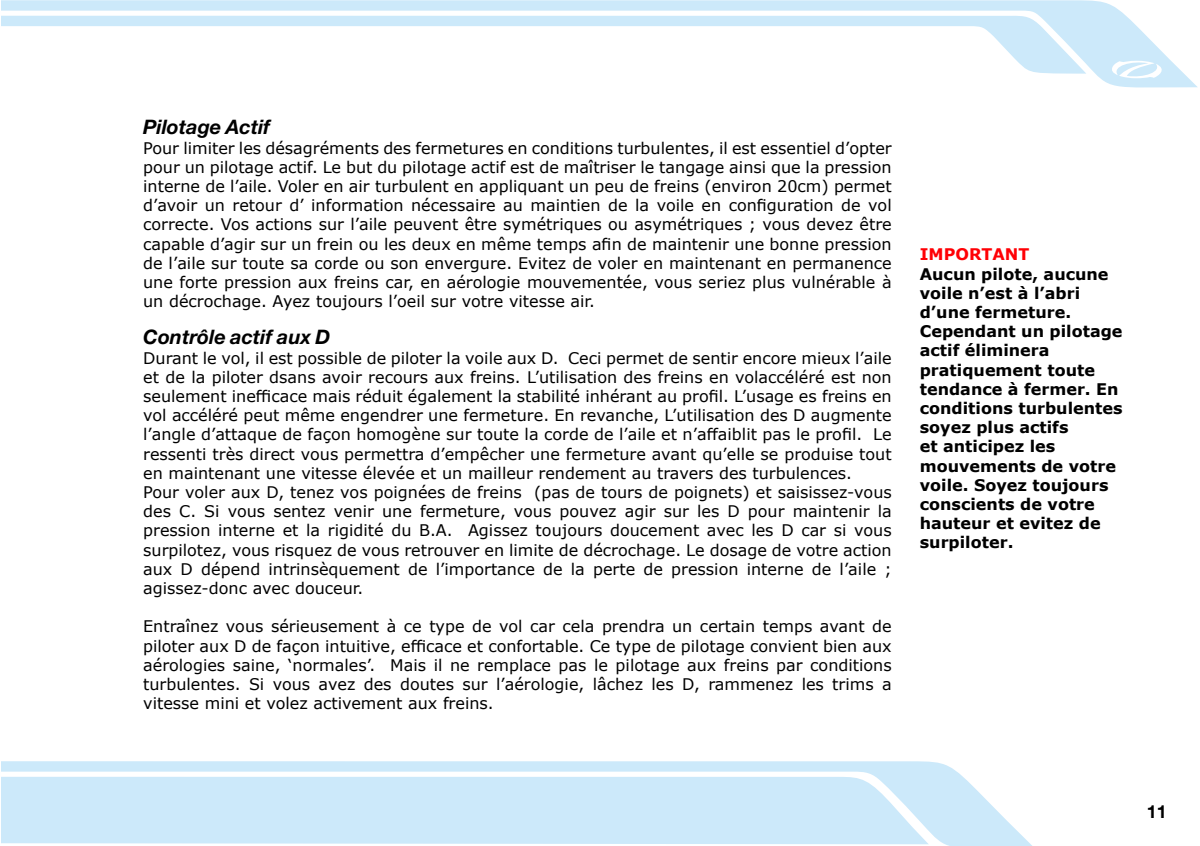
<style>
.page{position:relative;width:1200px;height:846px;background:#fff}
.page>*{position:absolute;margin:0;border:0;box-sizing:border-box;transform-origin:0 0}
.t1{font:italic 700 20px "Helvetica Neue LT Std";color:#000}
.t2{font:700 18px "Helvetica Neue";color:#000}
.t3{font:16px/19.2px "Verdana";color:#000;text-align:justify}
.t4{font:700 16px/19.2px "Verdana";color:#000}
.t5{font:700 16px "Verdana";color:#ff0005}
</style>
<div class="page">
<svg style="left:1px;top:761px;width:1031px;height:85px;background:#d2ebfa"></svg>
<svg style="left:1px;top:0;width:1196px;height:88px"></svg>
<svg style="left:1px;top:16px;width:1085px;height:58px"></svg>
<svg style="left:1110px;top:60px;width:55px;height:18px"></svg>
<p class="t1" style="left:143px;top:115px;width:129px">Pilotage Actif</p>
<p class="t3" style="left:143px;top:138px;width:750px">Pour limiter les désagréments des fermetures en conditions turbulentes, il est essentiel d’opter pour un pilotage actif. Le but du pilotage actif est de maîtriser le tangage ainsi que la pression interne de l’aile. Voler en air turbulent en appliquant un peu de freins (environ 20cm) permet d’avoir un retour d’ information nécessaire au maintien de la voile en configuration de vol correcte. Vos actions sur l’aile peuvent être symétriques ou asymétriques ; vous devez être capable d’agir sur un frein ou les deux en même temps afin de maintenir une bonne pression de l’aile sur toute sa corde ou son envergure. Evitez de voler en maintenant en permanence une forte pression aux freins car, en aérologie mouvementée, vous seriez plus vulnérable à un décrochage. Ayez toujours l’oeil sur votre vitesse air.</p>
<p class="t1" style="left:143px;top:325px;width:189px">Contrôle actif aux D</p>
<p class="t3" style="left:143px;top:348px;width:750px;text-align:left">Durant le vol, il est possible de piloter la voile aux D. Ceci permet de sentir encore mieux l’aile et de la piloter dsans avoir recours aux freins. L’utilisation des freins en volaccéléré est non seulement inefficace mais réduit également la stabilité inhérant au profil. L’usage es freins en vol accéléré peut même engendrer une fermeture. En revanche, L’utilisation des D augmente l’angle d’attaque de façon homogène sur toute la corde de l’aile et n’affaiblit pas le profil. Le ressenti très direct vous permettra d’empêcher une fermeture avant qu’elle se produise tout en maintenant une vitesse élevée et un mailleur rendement au travers des turbulences.<br>Pour voler aux D, tenez vos poignées de freins (pas de tours de poignets) et saisissez-vous des C. Si vous sentez venir une fermeture, vous pouvez agir sur les D pour maintenir la pression interne et la rigidité du B.A. Agissez toujours doucement avec les D car si vous surpilotez, vous risquez de vous retrouver en limite de décrochage. Le dosage de votre action aux D dépend intrinsèquement de l’importance de la perte de pression interne de l’aile ; agissez-donc avec douceur.</p>
<p class="t3" style="left:143px;top:617px;width:750px">Entraînez vous sérieusement à ce type de vol car cela prendra un certain temps avant de piloter aux D de façon intuitive, efficace et confortable. Ce type de pilotage convient bien aux aérologies saine, ‘normales’. Mais il ne remplace pas le pilotage aux freins par conditions turbulentes. Si vous avez des doutes sur l’aérologie, lâchez les D, rammenez les trims a vitesse mini et volez activement aux freins.</p>
<p class="t5" style="left:919px;top:243px;width:111px">IMPORTANT</p>
<p class="t4" style="left:919px;top:264px;width:204px">Aucun pilote, aucune voile n’est à l’abri d’une fermeture.<br>Cependant un pilotage actif éliminera pratiquement toute tendance à fermer. En conditions turbulentes soyez plus actifs<br>et anticipez les mouvements de votre voile. Soyez toujours conscients de votre hauteur et evitez de surpiloter.</p>
<p class="t2" style="left:1146px;top:800px;width:22px">11</p>
</div>
